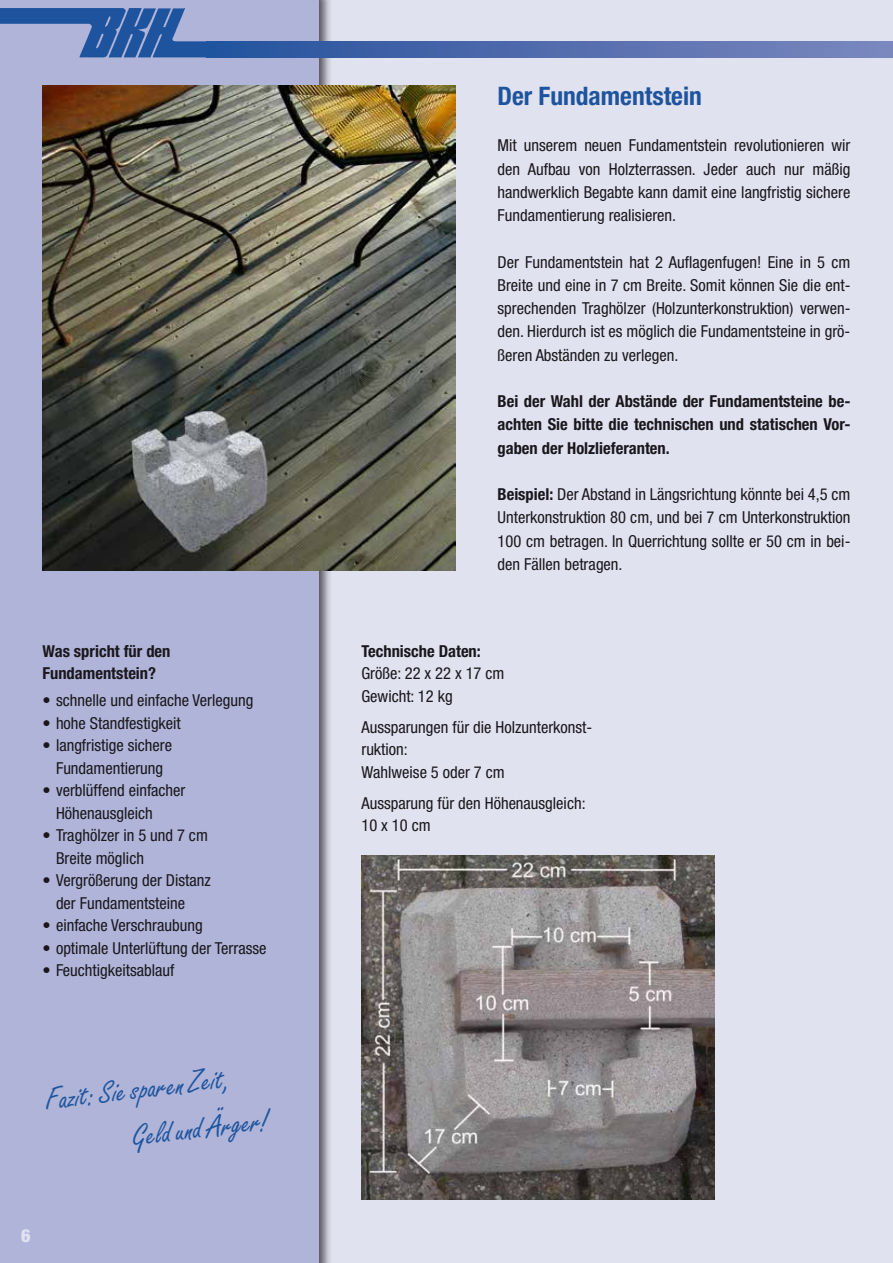
<style>
.page{position:relative;width:893px;height:1263px;background:#e1e2f0}
.page>*{position:absolute;margin:0;border:0;box-sizing:border-box;transform-origin:0 0}
.t1{font:31.5px/46.5px "Freestyle Script";color:#1e549e}
.t2{font:700 condensed 25.5px "Helvetica Neue";color:#1e549e}
.t3{font:900 condensed 18px "Helvetica Neue";color:#e1e2f0}
.t4{font:condensed 16.5px/23.2px "Helvetica Neue";color:#1a171c}
.t5{font:700 condensed 16.5px/23.2px "Helvetica Neue";color:#1a171c;text-align:justify}
.s1{font-weight:700}
</style>
<div class="page">
<div style="left:0;top:0;width:332px;height:1263px;background:#1a171c;opacity:.75"></div>
<div style="left:0;top:0;width:319px;height:1263px;background:#afb4d8"></div>
<img style="left:0;top:8px;width:209px;height:50px">
<div style="left:206px;top:41px;width:687px;height:16px;background:linear-gradient(to right,#24529d,#7d87be)"></div>
<img style="left:43px;top:85px;width:412px;height:486px">
<img style="left:361px;top:856px;width:353px;height:343px">
<p class="t5" style="left:43px;top:639px;width:129px;line-height:22.5px">Was spricht für den<br>Fundamentstein?</p>
<p class="t4" style="left:43px;top:688px;width:212px">• schnelle und einfache Verlegung</p>
<p class="t4" style="left:43px;top:711px;width:140px">• hohe Standfestigkeit</p>
<p class="t4" style="left:43px;top:734px;width:131px;line-height:22.5px;text-align:center">• langfristige sichere<br>Fundamentierung</p>
<p class="t4" style="left:56px;top:779px;width:131px;line-height:22.5px;text-indent:-13px">• verblüffend einfacher<br>Höhenausgleich</p>
<p class="t4" style="left:56px;top:824px;width:153px;line-height:22.5px;text-indent:-13px">• Traghölzer in 5 und 7 cm<br>Breite möglich</p>
<p class="t4" style="left:56px;top:869px;width:156px;line-height:22.5px;text-indent:-13px">• Vergrößerung der Distanz der Fundamentsteine</p>
<p class="t4" style="left:43px;top:914px;width:162px">• einfache Verschraubung</p>
<p class="t4" style="left:43px;top:936px;width:225px">• optimale Unterlüftung der Terrasse</p>
<p class="t4" style="left:43px;top:959px;width:133px">• Feuchtigkeitsablauf</p>
<h1 class="t1" style="left:124px;top:1067px;width:139px;text-indent:-82px;rotate:-7deg">Fazit: Sie sparen Zeit,<br>Geld und Ärger!</h1>
<p class="t3" style="left:21px;top:1224px;width:11px">6</p>
<h2 class="t2" style="left:497px;top:80px;width:206px">Der Fundamentstein</h2>
<p class="t4" style="left:497px;top:134px;width:354px;text-align:justify">Mit unserem neuen Fundamentstein revolutionieren wir den Aufbau von Holzterrassen. Jeder auch nur mäßig handwerklich Begabte kann damit eine langfristig sichere Fundamentierung realisieren.</p>
<p class="t4" style="left:497px;top:250px;width:354px;text-align:justify">Der Fundamentstein hat 2 Auflagenfugen! Eine in 5 cm Breite und eine in 7 cm Breite. Somit können Sie die ent&shy;sprechenden Traghölzer (Holzunterkonstruktion) verwen&shy;den. Hierdurch ist es möglich die Fundamentsteine in grö&shy;ßeren Abständen zu verlegen.</p>
<p class="t5" style="left:497px;top:389px;width:354px">Bei der Wahl der Abstände der Fundamentsteine be&shy;achten Sie bitte die technischen und statischen Vor&shy;gaben der Holzlieferanten.</p>
<p class="t4" style="left:497px;top:482px;width:354px;text-align:justify"><span class="s1">Beispiel:</span> Der Abstand in Längsrichtung könnte bei 4,5 cm Unterkonstruktion 80 cm, und bei 7 cm Unterkonstruktion 100 cm betragen. In Querrichtung sollte er 50 cm in bei&shy;den Fällen betragen.</p>
<p class="t5" style="left:361px;top:639px;width:121px">Technische Daten:</p>
<p class="t4" style="left:361px;top:662px;width:145px;line-height:22.5px">Größe: 22 x 22 x 17 cm<br>Gewicht: 12 kg</p>
<p class="t4" style="left:361px;top:716px;width:232px;line-height:22.5px">Aussparungen für die Holzunterkonst&shy;ruktion:<br>Wahlweise 5 oder 7 cm</p>
<p class="t4" style="left:361px;top:792px;width:226px;line-height:22.5px">Aussparung für den Höhenausgleich:<br>10 x 10 cm</p>
</div>
